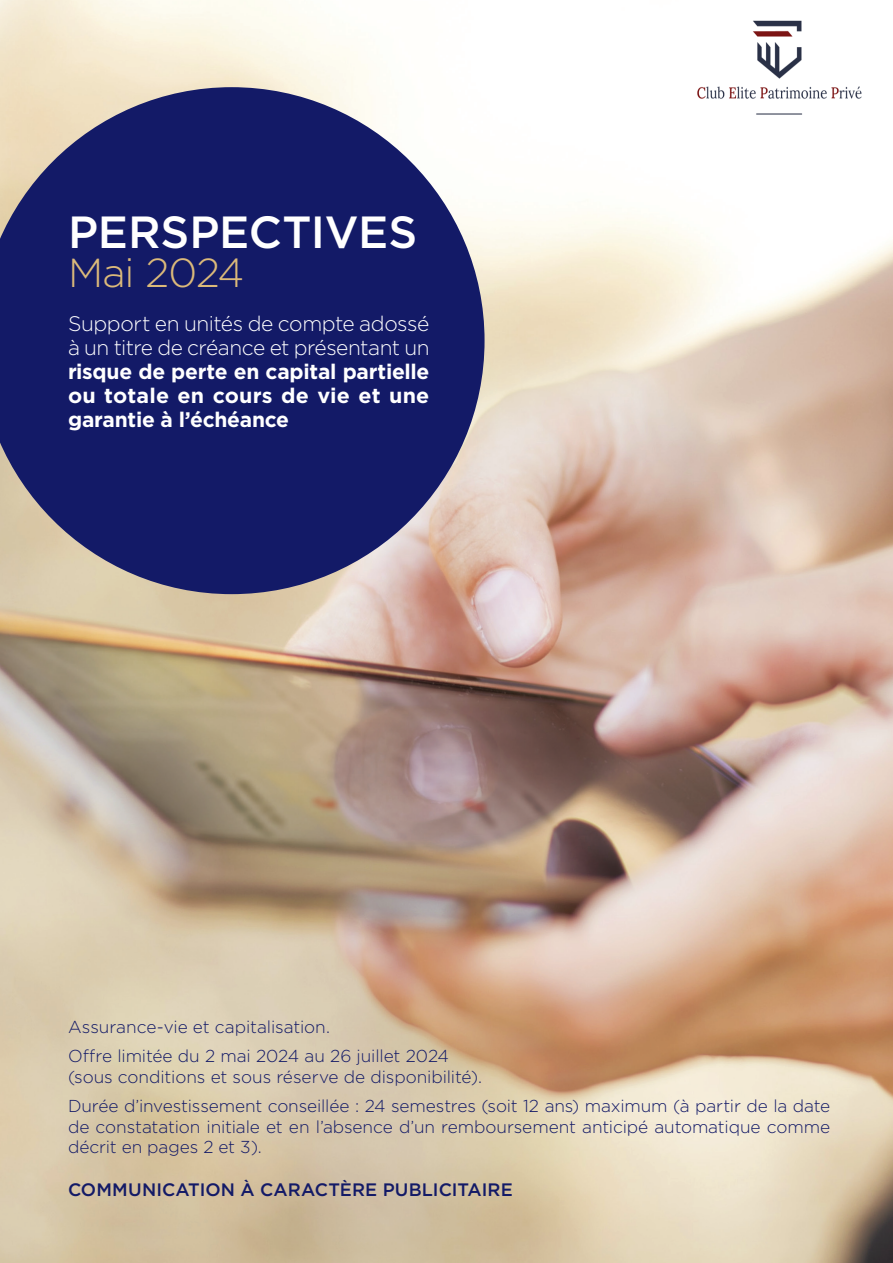
<style>
.page{position:relative;width:893px;height:1263px;background:#fff}
.page>*{position:absolute;margin:0;border:0;box-sizing:border-box;transform-origin:0 0}
.t1{font:500 45px "Gotham";color:#fff}
.t2{font:300 40.5px "Gotham";letter-spacing:-.03em;color:#dcba7a}
.t3{font:700 21px/24px "Gotham";letter-spacing:-.01em;color:#fff;text-align:justify}
.t4{font:500 18px "Gotham";letter-spacing:.005em;color:#131a67}
.t5{font:300 17.25px/20.7px "Gotham";letter-spacing:-.005em;color:#131a67;text-align:justify}
.s1{font-weight:300}
</style>
<div class="page">
<img style="left:0;top:0;width:893px;height:1263px">
<svg style="left:0;top:87px;width:485px;height:507px;background:#3c3f79"></svg>
<img style="left:675px;top:13px;width:211px;height:105px">
<p class="t1" style="left:68px;top:202px;width:351px">PERSPECTIVES</p>
<p class="t2" style="left:68px;top:247px;width:178px">Mai 2024</p>
<p class="t3" style="left:68px;top:311px;width:363px"><span class="s1">Support en unités de compte adossé à un titre de créance et présentant un </span>risque de perte en capital partielle ou totale en cours de vie et une garantie à l’échéance</p>
<p class="t5" style="left:68px;top:1016px;width:264px">Assurance-vie et capitalisation.</p>
<p class="t5" style="left:68px;top:1045px;width:382px">Offre limitée du 2 mai 2024 au 26 juillet 2024</p>
<p class="t5" style="left:68px;top:1066px;width:415px">(sous conditions et sous réserve de disponibilité).</p>
<p class="t5" style="left:68px;top:1095px;width:764px">Durée d’investissement conseillée : 24 semestres (soit 12 ans) maximum (à partir de la date de constatation initiale et en l’absence d’un remboursement anticipé automatique comme décrit en pages 2 et 3).</p>
<p class="t4" style="left:68px;top:1178px;width:446px">COMMUNICATION À CARACTÈRE PUBLICITAIRE</p>
</div>
